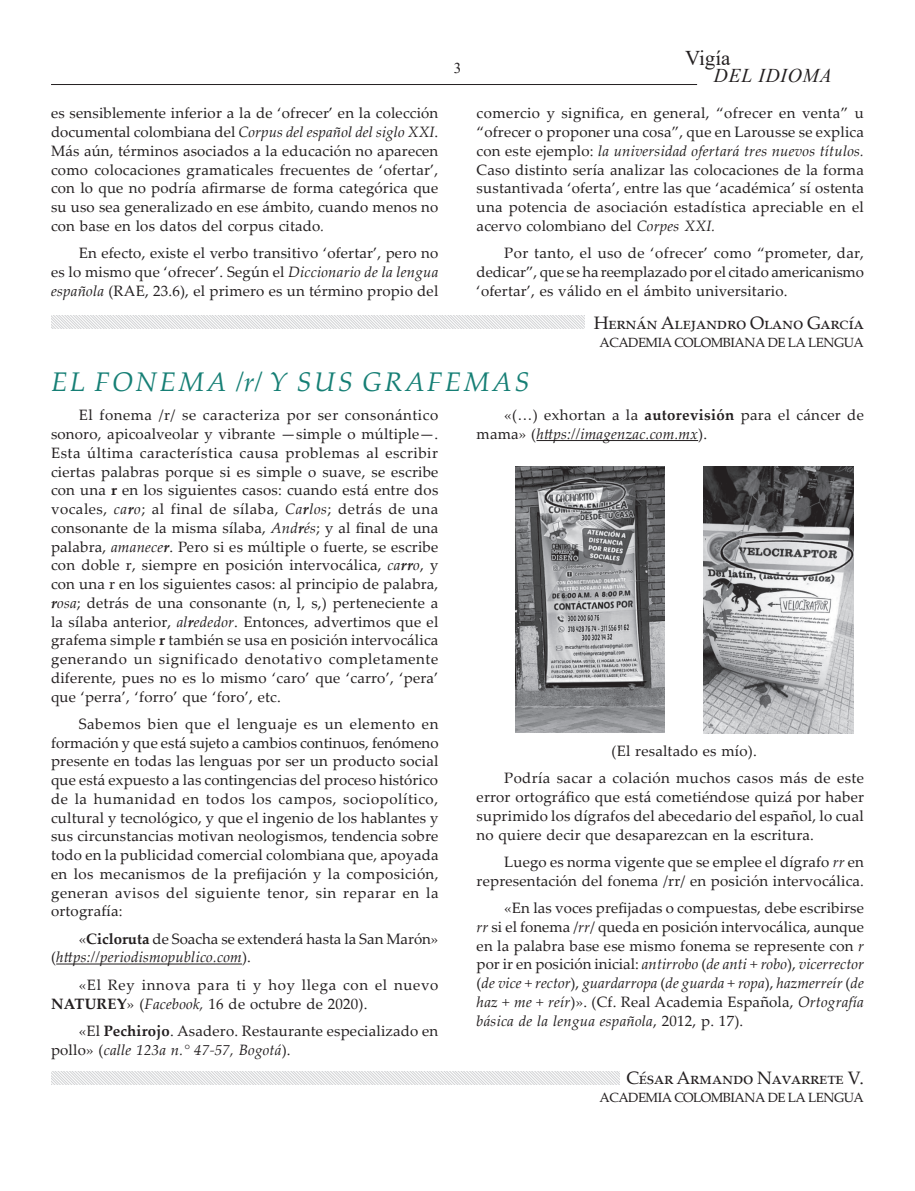
<style>
.page{position:relative;width:915px;height:1191px;background:#fff}
.page>*{position:absolute;margin:0;border:0;box-sizing:border-box;transform-origin:0 0}
.Titulo_Interno{font:italic 27px "Palatino Linotype";letter-spacing:.1em;color:#167f75}
.t1{font:21px "Times New Roman";color:#231f20}
.t2{font:italic 19.5px "Times New Roman";letter-spacing:.04em;color:#231f20}
.Autor{font:18px "Palatino Linotype";letter-spacing:-.02em;color:#231f20}
.Texto{font:15px/18.8px "Palatino Linotype";letter-spacing:.01em;color:#231f20;text-align:justify}
.Texto-2{font:15px/18.8px "Palatino Linotype";letter-spacing:.045em;color:#231f20}
.t3{font:15px "Times New Roman";color:#231f20}
.Cargo{font:13.35px "Palatino Linotype";letter-spacing:-.04em;color:#231f20}
.s1{font-style:italic}
.s2{font-weight:700}
.s3{font-weight:700;font-style:italic}
</style>
<div class="page">
<hr style="left:51px;top:84px;width:645px;height:1px;background:#231f20">
<svg style="left:51px;top:1071px;width:568px;height:13px"></svg>
<hr style="left:56px;top:963px;width:186px;height:1px;background:#231f20">
<hr style="left:536px;top:440px;width:162px;height:1px;background:#231f20">
<img style="left:515px;top:466px;width:149px;height:266px">
<img style="left:703px;top:466px;width:149px;height:267px">
<svg style="left:51px;top:316px;width:534px;height:13px"></svg>
<p class="Texto" style="left:51px;top:103px;width:388px">es sensiblemente inferior a la de ‘ofrecer’ en la colección documental colombiana del <span class="s1">Corpus del español del siglo XXI</span>.<br>Más aún, términos asociados a la educación no aparecen como colocaciones gramaticales frecuentes de ‘ofertar’, con lo que no podría afirmarse de forma categórica que su uso sea generalizado en ese ámbito, cuando menos no con base en los datos del corpus citado<span class="s1">.</span></p>
<p class="Texto" style="left:51px;top:243px;width:388px;text-indent:28px">En efecto, existe el verbo transitivo ‘ofertar’, pero no es lo mismo que ‘ofrecer’. Según el <span class="s1">Diccionario de la lengua española</span> (RAE, 23.6), el primero es un término propio del</p>
<p class="t3" style="left:453px;top:57px;width:9px">3</p>
<h2 class="t1" style="left:685px;top:43px;width:47px">Vigía</h2>
<h3 class="t2" style="left:713px;top:62px;width:119px">DEL IDIOMA</h3>
<p class="Texto" style="left:476px;top:103px;width:389px">comercio y significa, en general, “ofrecer en venta” u “ofrecer o proponer una cosa”, que en Larousse se explica con este ejemplo: <span class="s1">la universidad ofertará tres nuevos títulos.<br></span>Caso distinto sería analizar las colocaciones de la forma sustantivada ‘oferta’, entre las que ‘académica’ sí ostenta una potencia de asociación estadística apreciable en el acervo colombiano del <span class="s1">Corpes XXI.</span></p>
<p class="Texto" style="left:476px;top:243px;width:389px;text-indent:28px">Por tanto, el uso de ‘ofrecer’ como “prometer, dar, dedicar”, que se ha reemplazado por el citado americanismo ‘ofertar’, es válido en el ámbito universitario.</p>
<p class="Autor" style="left:593px;top:310px;width:271px">Hernán Alejandro Olano García</p>
<p class="Cargo" style="left:599px;top:332px;width:266px">ACADEMIA COLOMBIANA DE LA LENGUA</p>
<p class="Titulo_Interno" style="left:51px;top:362px;width:479px">EL FONEMA /r/ Y SUS GRAFEMAS</p>
<p class="Texto" style="left:51px;top:405px;width:389px;text-indent:28px">El fonema /r/ se caracteriza por ser consonántico sonoro, apicoalveolar y vibrante —simple o múltiple—.<br>Esta última característica causa problemas al escribir ciertas palabras porque si es simple o suave, se escribe con una <span class="s2">r</span> en los siguientes casos: cuando está entre dos vocales, <span class="s1">ca</span><span class="s3">r</span><span class="s1">o</span>; al final de sílaba, <span class="s1">Ca</span><span class="s3">r</span><span class="s1">los</span>; detrás de una consonante de la misma sílaba, <span class="s1">And</span><span class="s3">r</span><span class="s1">és</span>; y al final de una palabra, <span class="s1">amanece</span><span class="s3">r</span>. Pero si es múltiple o fuerte, se escribe con doble r, siempre en posición intervocálica, <span class="s1">ca</span><span class="s3">rr</span><span class="s1">o</span>, y con una r en los siguientes casos: al principio de palabra, <span class="s3">r</span><span class="s1">osa</span>; detrás de una consonante (n, l, s,) perteneciente a la sílaba anterior, <span class="s1">al</span><span class="s3">r</span><span class="s1">ededor</span>. Entonces, advertimos que el grafema simple <span class="s2">r</span> también se usa en posición intervocálica generando un significado denotativo completamente diferente, pues no es lo mismo ‘caro’ que ‘carro’, ‘pera’ que ‘perra’, ‘forro’ que ‘foro’, etc.</p>
<p class="Texto" style="left:51px;top:714px;width:389px;text-indent:28px">Sabemos bien que el lenguaje es un elemento en formación y que está sujeto a cambios continuos, fenómeno presente en todas las lenguas por ser un producto social que está expuesto a las contingencias del proceso histórico de la humanidad en todos los campos, sociopolítico, cultural y tecnológico, y que el ingenio de los hablantes y sus circunstancias motivan neologismos, tendencia sobre todo en la publicidad comercial colombiana que, apoyada en los mecanismos de la prefijación y la composición, generan avisos del siguiente tenor, sin reparar en la ortografía:</p>
<p class="Texto" style="left:51px;top:928px;width:389px;text-indent:28px">«<span class="s2">Cicloruta</span> de Soacha se extenderá hasta la San Marón» (<span class="s1">https://periodismopublico.com</span>).</p>
<p class="Texto-2" style="left:51px;top:974px;width:389px;text-indent:28px">«El Rey innova para ti y hoy llega con el nuevo<br><span class="s2">NATUREY</span>» (<span class="s1">Facebook,</span> 16 de octubre de 2020).</p>
<p class="Texto" style="left:51px;top:1020px;width:388px;text-indent:28px">«El <span class="s2">Pechirojo</span>. Asadero. Restaurante especializado en pollo» (<span class="s1">calle 123a n.° 47-57, Bogotá</span>).</p>
<p class="Texto" style="left:476px;top:405px;width:388px;text-indent:28px">«(…) exhortan a la <span class="s2">autorevisión</span> para el cáncer de mama» (<span class="s1">https://imagenzac.com.mx</span>).</p>
<p class="Texto" style="left:611px;top:741px;width:147px">(El resaltado es mío).</p>
<p class="Texto" style="left:476px;top:768px;width:388px;text-indent:28px">Podría sacar a colación muchos casos más de este error ortográfico que está cometiéndose quizá por haber suprimido los dígrafos del abecedario del español, lo cual no quiere decir que desaparezcan en la escritura.</p>
<p class="Texto" style="left:476px;top:852px;width:388px;text-align:right">Luego es norma vigente que se emplee el dígrafo <span class="s1">rr</span> en representación del fonema /rr/ en posición intervocálica.</p>
<p class="Texto" style="left:476px;top:898px;width:389px;text-indent:28px">«En las voces prefijadas o compuestas, debe escribirse <span class="s1">rr</span> si el fonema /<span class="s1">rr</span>/ queda en posición intervocálica, aunque en la palabra base ese mismo fonema se represente con <span class="s1">r </span>por ir en posición inicial: <span class="s1">antirrobo</span> (<span class="s1">de anti + robo</span>), <span class="s1">vicerrector </span>(<span class="s1">de vice + rector</span>), <span class="s1">guardarropa</span> (<span class="s1">de guarda + ropa</span>), <span class="s1">hazmerreír</span> (<span class="s1">de haz + me + reír</span>)». (Cf. Real Academia Española, <span class="s1">Ortografía básica de la lengua española</span>, 2012, p. 17).</p>
<p class="Autor" style="left:626px;top:1064px;width:239px">César Armando Navarrete V.</p>
<p class="Cargo" style="left:599px;top:1087px;width:266px">ACADEMIA COLOMBIANA DE LA LENGUA</p>
</div>
